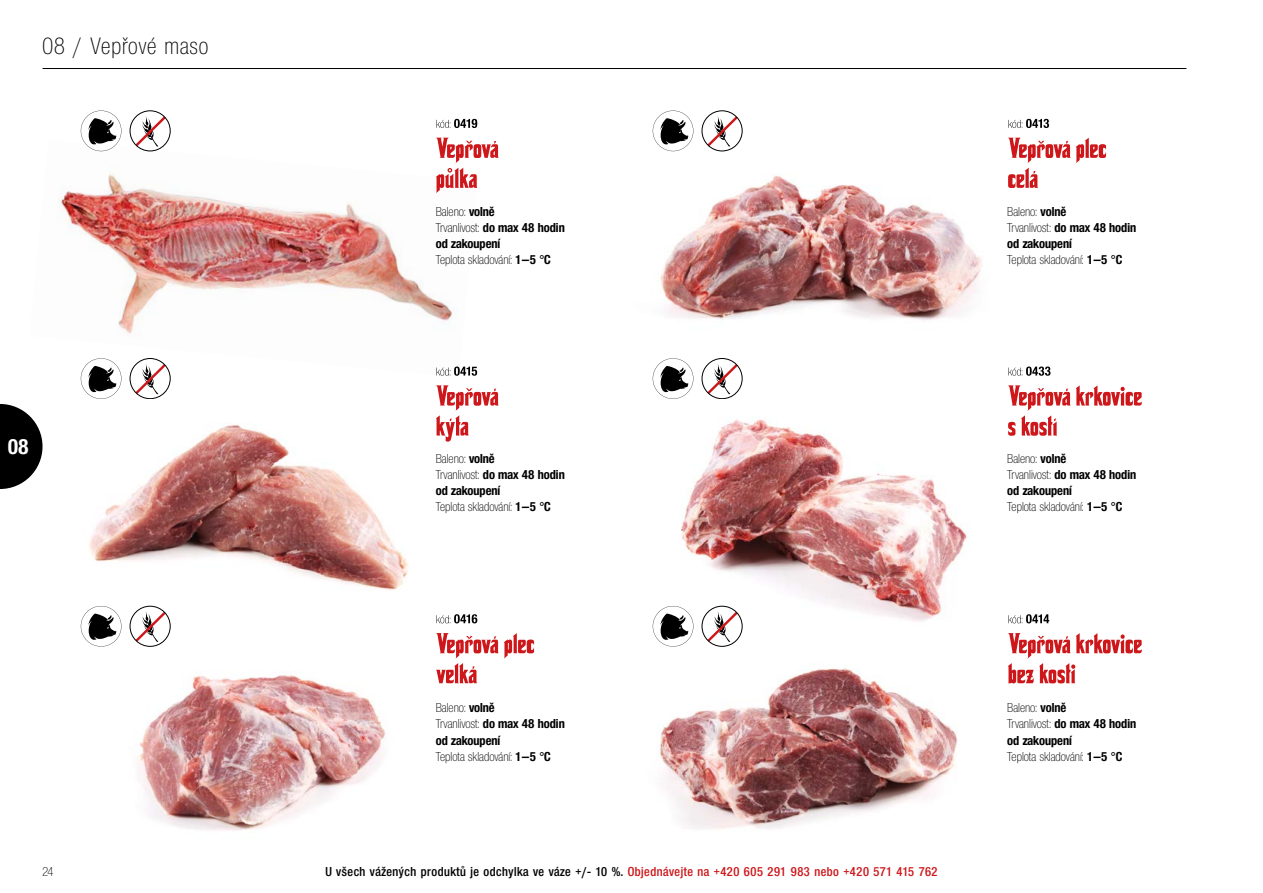
<style>
.page{position:relative;width:1263px;height:893px;background:#fff}
.page>*{position:absolute;margin:0;border:0;box-sizing:border-box;transform-origin:0 0}
.t1{font:24.75px "Nimbus Sans Novus DOT Lig Con";letter-spacing:.04em;color:#000}
.t2{font:22.5px "Nimbus Sans Novus DOT Bol Con";color:#fff}
.t3{font:13.5px/16.2px "Nimbus Sans Novus DOT Lig Con";color:#000}
.t4{font:13.5px "Nimbus Sans Novus DOT Sem Bol Con";letter-spacing:.04em;color:#000}
.t5{font:13.5px "Nimbus Sans Novus DOT Bol Con";color:#000}
.s1{font-family:"Nimbus Sans Novus DOT Bol Con"}
.s2{color:#cd171a}
</style>
<div class="page">
<img style="left:58px;top:140px;width:419px;height:237px">
<img style="left:657px;top:644px;width:301px;height:185px">
<img style="left:89px;top:425px;width:319px;height:184px">
<img style="left:660px;top:139px;width:322px;height:182px">
<img style="left:138px;top:674px;width:305px;height:157px">
<img style="left:652px;top:419px;width:357px;height:208px">
<hr style="left:43px;top:68px;width:1143px;height:1px;background:#000">
<svg style="left:0;top:404px;width:43px;height:85px"></svg>
<svg style="left:81px;top:111px;width:40px;height:40px"></svg>
<svg style="left:133px;top:114px;width:35px;height:35px"></svg>
<div style="left:130px;top:111px;width:40px;height:40px;border:1px solid #000;border-radius:50%"></div>
<svg style="left:705px;top:609px;width:35px;height:35px"></svg>
<div style="left:702px;top:606px;width:40px;height:41px;border:1px solid #000;border-radius:50%"></div>
<svg style="left:653px;top:606px;width:40px;height:41px"></svg>
<svg style="left:133px;top:361px;width:35px;height:36px"></svg>
<div style="left:130px;top:358px;width:40px;height:41px;border:1px solid #000;border-radius:50%"></div>
<svg style="left:81px;top:358px;width:40px;height:41px"></svg>
<svg style="left:705px;top:114px;width:35px;height:35px"></svg>
<div style="left:702px;top:111px;width:40px;height:40px;border:1px solid #000;border-radius:50%"></div>
<svg style="left:653px;top:111px;width:40px;height:40px"></svg>
<svg style="left:133px;top:609px;width:35px;height:35px"></svg>
<div style="left:130px;top:606px;width:40px;height:41px;border:1px solid #000;border-radius:50%"></div>
<svg style="left:81px;top:606px;width:40px;height:41px"></svg>
<svg style="left:705px;top:361px;width:35px;height:36px"></svg>
<div style="left:702px;top:358px;width:40px;height:41px;border:1px solid #000;border-radius:50%"></div>
<svg style="left:653px;top:358px;width:40px;height:41px"></svg>
<svg style="left:436px;top:367px;width:41px;height:9px"></svg>
<svg style="left:436px;top:385px;width:63px;height:57px"></svg>
<svg style="left:436px;top:614px;width:41px;height:9px"></svg>
<svg style="left:436px;top:633px;width:98px;height:50px"></svg>
<svg style="left:436px;top:119px;width:41px;height:9px"></svg>
<svg style="left:436px;top:138px;width:63px;height:55px"></svg>
<svg style="left:1008px;top:138px;width:98px;height:50px"></svg>
<svg style="left:1008px;top:119px;width:41px;height:9px"></svg>
<svg style="left:1008px;top:385px;width:134px;height:51px"></svg>
<svg style="left:1008px;top:367px;width:42px;height:9px"></svg>
<svg style="left:1008px;top:633px;width:134px;height:50px"></svg>
<svg style="left:1008px;top:614px;width:41px;height:9px"></svg>
<h1 class="t1" style="left:43px;top:33px;width:167px">08 / Vepřové maso</h1>
<h2 class="t2" style="left:8px;top:434px;width:23px">08</h2>
<p class="t3" style="left:436px;top:203px;width:130px">Baleno: <span class="s1">volně<br></span>Trvanlivost: <span class="s1">do max 48 hodin</span></p>
<p class="t5" style="left:436px;top:236px;width:66px">od zakoupení</p>
<p class="t3" style="left:436px;top:252px;width:116px">Teplota skladování: <span class="s1">1–5 °C</span></p>
<p class="t3" style="left:436px;top:450px;width:130px">Baleno: <span class="s1">volně<br></span>Trvanlivost: <span class="s1">do max 48 hodin</span></p>
<p class="t5" style="left:436px;top:483px;width:66px">od zakoupení</p>
<p class="t3" style="left:436px;top:499px;width:116px">Teplota skladování: <span class="s1">1–5 °C</span></p>
<p class="t3" style="left:1007px;top:203px;width:130px">Baleno: <span class="s1">volně<br></span>Trvanlivost: <span class="s1">do max 48 hodin</span></p>
<p class="t5" style="left:1007px;top:236px;width:66px">od zakoupení</p>
<p class="t3" style="left:1007px;top:252px;width:116px">Teplota skladování: <span class="s1">1–5 °C</span></p>
<p class="t3" style="left:1007px;top:450px;width:130px">Baleno: <span class="s1">volně<br></span>Trvanlivost: <span class="s1">do max 48 hodin</span></p>
<p class="t5" style="left:1007px;top:483px;width:66px">od zakoupení</p>
<p class="t3" style="left:1007px;top:499px;width:116px">Teplota skladování: <span class="s1">1–5 °C</span></p>
<p class="t3" style="left:436px;top:700px;width:130px">Baleno: <span class="s1">volně<br></span>Trvanlivost: <span class="s1">do max 48 hodin</span></p>
<p class="t5" style="left:436px;top:732px;width:66px">od zakoupení</p>
<p class="t3" style="left:436px;top:748px;width:116px">Teplota skladování: <span class="s1">1–5 °C</span></p>
<p class="t3" style="left:43px;top:864px;width:12px">24</p>
<p class="t4" style="left:325px;top:864px;width:614px">U všech vážených produktů je odchylka ve váze +/- 10 %. <span class="s2">Objednávejte na +420 605 291 983 nebo +420 571 415 762</span></p>
<p class="t3" style="left:1007px;top:700px;width:130px">Baleno: <span class="s1">volně<br></span>Trvanlivost: <span class="s1">do max 48 hodin</span></p>
<p class="t5" style="left:1007px;top:732px;width:66px">od zakoupení</p>
<p class="t3" style="left:1007px;top:748px;width:116px">Teplota skladování: <span class="s1">1–5 °C</span></p>
</div>
